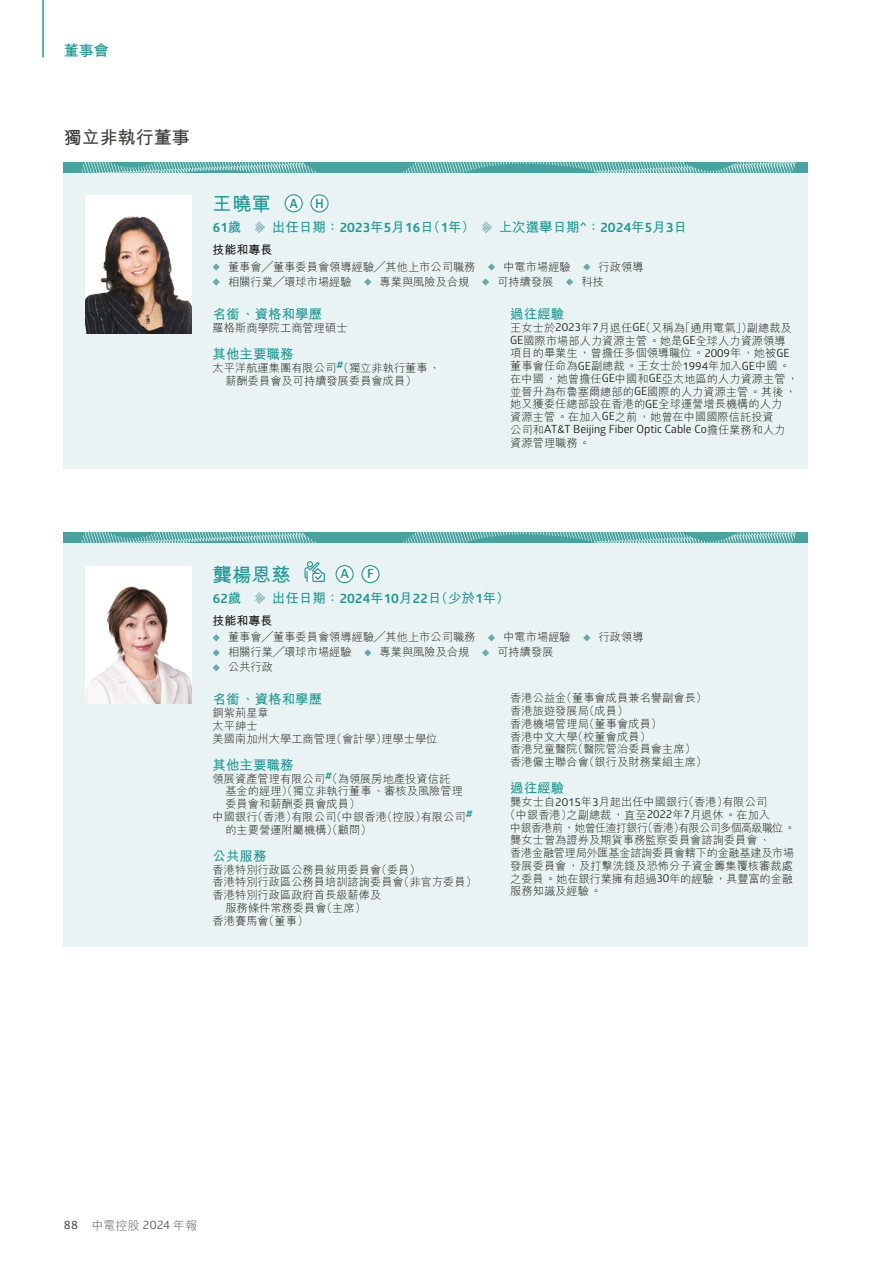
<style>
.page{position:relative;width:893px;height:1263px;background:#fff}
.page>*{position:absolute;margin:0;border:0;box-sizing:border-box;transform-origin:0 0}
.t1{font:700 19.5px "M Hei HK";color:#219a96}
.t2{font:700 18px "M Hei HK";color:#3c3c3b}
.t3{font:700 15px "M Hei HK";color:#219a96}
.t4{font:700 13.5px "M Hei HK";color:#219a96}
.t5{font:700 13.5px "Glober";color:#219a96}
.t6{font:700 12.75px "Glober";color:#219a96}
.t7{font:300 12px "M Hei HK";letter-spacing:.005em;color:#575756}
.t8{font:700 12px "M Hei HK";color:#1c1c1b}
.t9{font:300 11.25px/12.8px "M Hei HK";color:#1c1c1b}
.t10{font:11.25px "Glober";color:#1c1c1b}
.t11{font:300 11.25px "M Hei HK";letter-spacing:-.04em;color:#1c1c1b}
.t12{font:300 11.25px "M Hei HK";letter-spacing:-.02em;color:#1c1c1b}
.s1{font-family:"M Hei HK"}
.s2{font-family:"Glober"}
.s3{font-family:"Glober";font-weight:400}
.s4{font-family:"M Hei HK";font-weight:300}
.s5{font-family:"Glober";font-weight:600}
</style>
<div class="page">
<div style="left:64px;top:543px;width:744px;height:404px;background:#eaf3f3"></div>
<div style="left:64px;top:533px;width:744px;height:10px;background:#47a3a0"></div>
<svg style="left:81px;top:533px;width:715px;height:10px"></svg>
<svg style="left:304px;top:561px;width:21px;height:21px"></svg>
<div style="left:336px;top:566px;width:17px;height:17px;background:#fff;border-radius:50%"></div>
<div style="left:336px;top:565px;width:18px;height:18px;border:1px solid #219a96;border-radius:50%"></div>
<div style="left:362px;top:566px;width:17px;height:17px;background:#fff;border-radius:50%"></div>
<div style="left:361px;top:565px;width:18px;height:18px;border:1px solid #219a96;border-radius:50%"></div>
<svg style="left:255px;top:592px;width:10px;height:12px"></svg>
<svg style="left:213px;top:634px;width:7px;height:7px"></svg>
<svg style="left:488px;top:634px;width:7px;height:7px"></svg>
<svg style="left:583px;top:634px;width:7px;height:7px"></svg>
<svg style="left:213px;top:649px;width:7px;height:7px"></svg>
<svg style="left:364px;top:649px;width:7px;height:7px"></svg>
<svg style="left:482px;top:649px;width:7px;height:7px"></svg>
<svg style="left:213px;top:664px;width:7px;height:7px"></svg>
<div style="left:64px;top:172px;width:744px;height:297px;background:#eaf3f3"></div>
<div style="left:64px;top:162px;width:744px;height:10px;background:#47a3a0"></div>
<svg style="left:81px;top:162px;width:715px;height:10px"></svg>
<div style="left:85px;top:195px;width:106px;height:138px;background:#fff"></div>
<img style="left:85px;top:216px;width:106px;height:117px">
<div style="left:285px;top:195px;width:17px;height:17px;background:#fff;border-radius:50%"></div>
<div style="left:285px;top:194px;width:18px;height:18px;border:1px solid #219a96;border-radius:50%"></div>
<div style="left:311px;top:195px;width:17px;height:17px;background:#fff;border-radius:50%"></div>
<div style="left:310px;top:194px;width:19px;height:18px;border:1px solid #219a96;border-radius:50%"></div>
<svg style="left:255px;top:221px;width:10px;height:13px"></svg>
<svg style="left:482px;top:221px;width:10px;height:13px"></svg>
<svg style="left:213px;top:263px;width:7px;height:8px"></svg>
<svg style="left:488px;top:263px;width:7px;height:8px"></svg>
<svg style="left:583px;top:263px;width:7px;height:8px"></svg>
<svg style="left:213px;top:278px;width:7px;height:8px"></svg>
<svg style="left:364px;top:278px;width:7px;height:8px"></svg>
<svg style="left:482px;top:278px;width:7px;height:8px"></svg>
<svg style="left:566px;top:278px;width:7px;height:8px"></svg>
<div style="left:85px;top:566px;width:106px;height:137px;background:#fff"></div>
<img style="left:85px;top:586px;width:106px;height:117px">
<hr style="left:42px;top:0;width:2px;height:57px;background:#219a96">
<h3 class="t3" style="left:64px;top:40px;width:46px">董事會</h3>
<h2 class="t2" style="left:64px;top:124px;width:127px">獨立非執行董事</h2>
<h1 class="t1" style="left:213px;top:189px;width:87px">王曉軍 <sup>A</sup></h1>
<p class="t6" style="left:315px;top:194px;width:10px">H</p>
<p class="t5" style="left:213px;top:218px;width:30px">61<span class="s1">歲</span></p>
<p class="t4" style="left:272px;top:218px;width:205px">出任日期：<span class="s2">2023</span>年<span class="s2">5</span>月<span class="s2">16</span>日（<span class="s2">1</span>年）</p>
<p class="t4" style="left:499px;top:218px;width:190px">上次選舉日期<span class="s2">^</span>：<span class="s2">2024</span>年<span class="s2">5</span>月<span class="s2">3</span>日</p>
<p class="t8" style="left:213px;top:241px;width:61px">技能和專長</p>
<p class="t9" style="left:228px;top:260px;width:249px">董事會╱董事委員會領導經驗╱其他上市公司職務</p>
<p class="t9" style="left:503px;top:260px;width:69px">中電市場經驗</p>
<p class="t9" style="left:599px;top:260px;width:46px">行政領導</p>
<p class="t9" style="left:228px;top:275px;width:125px">相關行業╱環球市場經驗</p>
<p class="t9" style="left:380px;top:275px;width:92px">專業與風險及合規</p>
<p class="t9" style="left:497px;top:275px;width:58px">可持續發展</p>
<p class="t9" style="left:581px;top:275px;width:24px">科技</p>
<p class="t4" style="left:510px;top:304px;width:55px">過往經驗</p>
<p class="t9" style="left:510px;top:321px;width:290px">王女士於<span class="s3">2023</span>年<span class="s3">7</span>月退任<span class="s3">GE</span>（又稱為「通用電氣」）副總裁及<br><span class="s3">GE</span>國際市場部人力資源主管。她是<span class="s3">GE</span>全球人力資源領導項目的畢業生，曾擔任多個領導職位。<span class="s3">2009</span>年，她被<span class="s3">GE</span>董事會任命為<span class="s3">GE</span>副總裁。王女士於<span class="s3">1994</span>年加入<span class="s3">GE</span>中國。在中國，她曾擔任<span class="s3">GE</span>中國和<span class="s3">GE</span>亞太地區的人力資源主管，並晉升為布魯塞爾總部的<span class="s3">GE</span>國際的人力資源主管。其後，她又獲委任總部設在香港的<span class="s3">GE</span>全球運營增長機構的人力<br>資源主管。在加入<span class="s3">GE</span>之前，她曾在中國國際信託投資</p>
<p class="t10" style="left:510px;top:421px;width:277px"><span class="s4">公司和</span>AT&amp;T Beijing Fiber Optic Cable Co<span class="s4">擔任業務和人力</span></p>
<p class="t9" style="left:510px;top:436px;width:82px">資源管理職務。</p>
<p class="t4" style="left:213px;top:304px;width:111px">名銜、資格和學歷</p>
<p class="t9" style="left:213px;top:321px;width:136px">羅格斯商學院工商管理碩士</p>
<p class="t4" style="left:213px;top:344px;width:82px">其他主要職務</p>
<p class="t9" style="left:225px;top:361px;width:217px;text-indent:-13px">太平洋航運集團有限公司<sup>#</sup>（獨立非執行董事、薪酬委員會及可持續發展委員會成員）</p>
<h1 class="t1" style="left:213px;top:560px;width:79px">龔楊恩慈</h1>
<p class="t6" style="left:340px;top:565px;width:10px">A</p>
<p class="t6" style="left:367px;top:565px;width:8px">F</p>
<p class="t5" style="left:213px;top:588px;width:30px">62<span class="s1">歲</span></p>
<p class="t4" style="left:272px;top:588px;width:239px">出任日期：<span class="s2">2024</span>年<span class="s2">10</span>月<span class="s2">22</span>日（少於<span class="s2">1</span>年）</p>
<p class="t8" style="left:213px;top:612px;width:61px">技能和專長</p>
<p class="t9" style="left:228px;top:631px;width:249px">董事會╱董事委員會領導經驗╱其他上市公司職務</p>
<p class="t9" style="left:503px;top:631px;width:69px">中電市場經驗</p>
<p class="t9" style="left:599px;top:631px;width:46px">行政領導</p>
<p class="t9" style="left:228px;top:646px;width:125px">相關行業╱環球市場經驗</p>
<p class="t9" style="left:380px;top:646px;width:92px">專業與風險及合規</p>
<p class="t9" style="left:497px;top:646px;width:58px">可持續發展</p>
<p class="t9" style="left:228px;top:661px;width:46px">公共行政</p>
<p class="t9" style="left:510px;top:691px;width:198px">香港公益金（董事會成員兼名譽副會長）香港旅遊發展局（成員）<br>香港機場管理局（董事會成員）<br>香港中文大學（校董會成員）<br>香港兒童醫院（醫院管治委員會主席）香港僱主聯合會（銀行及財務業組主席）</p>
<p class="t4" style="left:510px;top:779px;width:55px">過往經驗</p>
<p class="t9" style="left:510px;top:795px;width:259px">龔女士自<span class="s3">2015</span>年<span class="s3">3</span>月起出任中國銀行（香港）有限公司</p>
<p class="t9" style="left:505px;top:808px;width:267px">（中銀香港）之副總裁，直至<span class="s3">2022</span>年<span class="s3">7</span>月退休。在加入</p>
<p class="t11" style="left:510px;top:819px;width:286px">中銀香港前，她曾任渣打銀行（香港）有限公司多個高級職位。</p>
<p class="t9" style="left:510px;top:833px;width:262px">龔女士曾為證券及期貨事務監察委員會諮詢委員會、</p>
<p class="t12" style="left:510px;top:845px;width:286px">香港金融管理局外匯基金諮詢委員會轄下的金融基建及市場</p>
<p class="t9" style="left:510px;top:859px;width:284px">發展委員會，及打擊洗錢及恐怖分子資金籌集覆核審裁處</p>
<p class="t9" style="left:510px;top:872px;width:284px">之委員。她在銀行業擁有超過<span class="s3">30</span>年的經驗，具豐富的金融</p>
<p class="t9" style="left:510px;top:884px;width:93px">服務知識及經驗。</p>
<p class="t4" style="left:213px;top:690px;width:111px">名銜、資格和學歷</p>
<p class="t9" style="left:213px;top:706px;width:226px">銅紫荊星章<br>太平紳士<br>美國南加州大學工商管理（會計學）理學士學位</p>
<p class="t4" style="left:213px;top:755px;width:82px">其他主要職務</p>
<p class="t9" style="left:213px;top:772px;width:239px">領展資產管理有限公司<sup>#</sup>（為領展房地產投資信託</p>
<p class="t9" style="left:225px;top:784px;width:239px">基金的經理）（獨立非執行董事、審核及風險管理</p>
<p class="t9" style="left:225px;top:797px;width:136px">委員會和薪酬委員會成員）</p>
<p class="t9" style="left:213px;top:810px;width:262px">中國銀行（香港）有限公司（中銀香港（控股）有限公司<sup>#</sup></p>
<p class="t9" style="left:225px;top:823px;width:148px">的主要營運附屬機構）（顧問）</p>
<p class="t4" style="left:213px;top:846px;width:55px">公共服務</p>
<p class="t9" style="left:213px;top:863px;width:210px">香港特別行政區公務員敍用委員會（委員）</p>
<p class="t9" style="left:213px;top:875px;width:266px">香港特別行政區公務員培訓諮詢委員會（非官方委員）</p>
<p class="t9" style="left:213px;top:888px;width:170px">香港特別行政區政府首長級薪俸及</p>
<p class="t9" style="left:225px;top:901px;width:142px">服務條件常務委員會（主席）</p>
<p class="t9" style="left:213px;top:914px;width:97px">香港賽馬會（董事）</p>
<p class="t7" style="left:64px;top:1217px;width:135px"><span class="s5">88</span> 中電控股 <span class="s3">2024</span> 年報</p>
</div>
